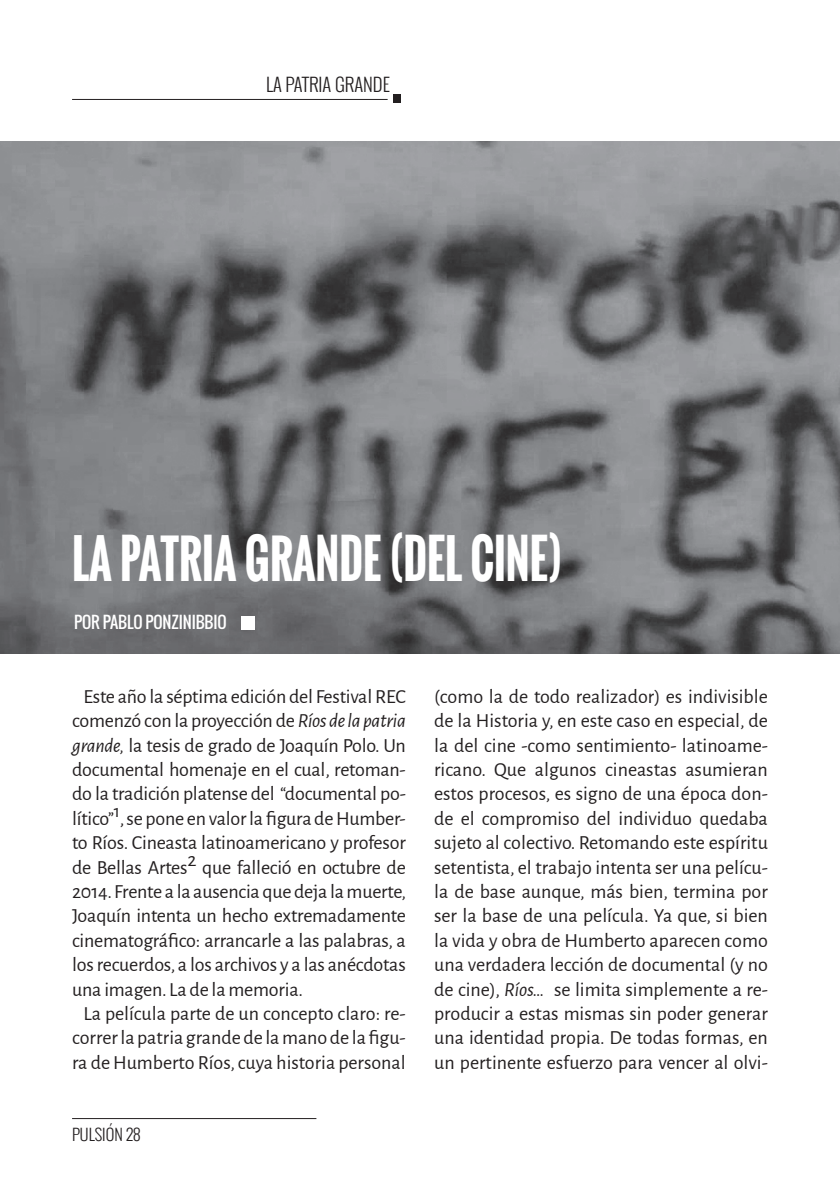
<style>
.page{position:relative;width:840px;height:1191px;background:#fff}
.page>*{position:absolute;margin:0;border:0;box-sizing:border-box;transform-origin:0 0}
.t1{font:700 52px "Oswald";color:#fff;scale:.8 1}
.t2{font:20px/24.4px "Alegreya Sans";letter-spacing:-.01em;color:#231f20;text-align:justify}
.t3{font:300 18.4px "Oswald";color:#231f20}
.t4{font:16px "Oswald";letter-spacing:-.01em;color:#fff}
.t5{font:300 16px "Oswald";color:#231f20}
.s1{font-style:italic}
</style>
<div class="page">
<hr style="left:72px;top:1118px;width:244px;height:1px;background:#231f20">
<img style="left:0;top:141px;width:839px;height:513px">
<hr style="left:72px;top:99px;width:315px;height:1px;background:#231f20">
<div style="left:393px;top:95px;width:8px;height:8px;background:#231f20"></div>
<div style="left:241px;top:615px;width:13px;height:14px;background:#fff"></div>
<p class="t3" style="left:266px;top:71px;width:125px">LA PATRIA GRANDE</p>
<h1 class="t1" style="left:72px;top:519px;width:613px">LA PATRIA GRANDE (DEL CINE)</h1>
<p class="t4" style="left:74px;top:610px;width:154px">POR PABLO PONZINIBBIO</p>
<p class="t2" style="left:83px;top:683px;width:324px">Este año la séptima edición del Festival REC</p>
<p class="t2" style="left:72px;top:707px;width:335px">comenzó con la proyección de <span class="s1">Ríos de la patria</span></p>
<p class="t2" style="left:72px;top:732px;width:335px"><span class="s1">grande,</span> la tesis de grado de Joaquín Polo. Un</p>
<p class="t2" style="left:72px;top:756px;width:335px">documental homenaje en el cual, retoman-</p>
<p class="t2" style="left:72px;top:780px;width:335px">do la tradición platense del “documental po-</p>
<p class="t2" style="left:72px;top:805px;width:335px">lítico”<sup>1</sup>, se pone en valor la figura de Humber-</p>
<p class="t2" style="left:72px;top:829px;width:335px">to Ríos. Cineasta latinoamericano y profesor</p>
<p class="t2" style="left:72px;top:854px;width:335px">de Bellas Artes2 que falleció en octubre de</p>
<p class="t2" style="left:72px;top:878px;width:335px">2014. Frente a la ausencia que deja la muerte,</p>
<p class="t2" style="left:72px;top:902px;width:335px">Joaquín intenta un hecho extremadamente</p>
<p class="t2" style="left:72px;top:927px;width:335px">cinematográfico: arrancarle a las palabras, a</p>
<p class="t2" style="left:72px;top:951px;width:335px">los recuerdos, a los archivos y a las anécdotas</p>
<p class="t2" style="left:72px;top:976px;width:232px">una imagen. La de la memoria.</p>
<p class="t2" style="left:83px;top:1000px;width:324px">La película parte de un concepto claro: re-</p>
<p class="t2" style="left:72px;top:1024px;width:335px">correr la patria grande de la mano de la figu-</p>
<p class="t2" style="left:72px;top:1049px;width:335px">ra de Humberto Ríos, cuya historia personal</p>
<p class="t5" style="left:72px;top:1122px;width:70px">PULSIÓN 28</p>
<p class="t2" style="left:434px;top:683px;width:335px">(como la de todo realizador) es indivisible de la Historia y, en este caso en especial, de la del cine -como sentimiento- latinoame&shy;ricano. Que algunos cineastas asumieran estos procesos, es signo de una época don&shy;de el compromiso del individuo quedaba sujeto al colectivo. Retomando este espíritu setentista, el trabajo intenta ser una pelícu&shy;la de base aunque, más bien, termina por ser la base de una película. Ya que, si bien la vida y obra de Humberto aparecen como una verdadera lección de documental (y no de cine), <span class="s1">Ríos…</span> se limita simplemente a re&shy;producir a estas mismas sin poder generar una identidad propia. De todas formas, en un pertinente esfuerzo para vencer al olvi-</p>
</div>
